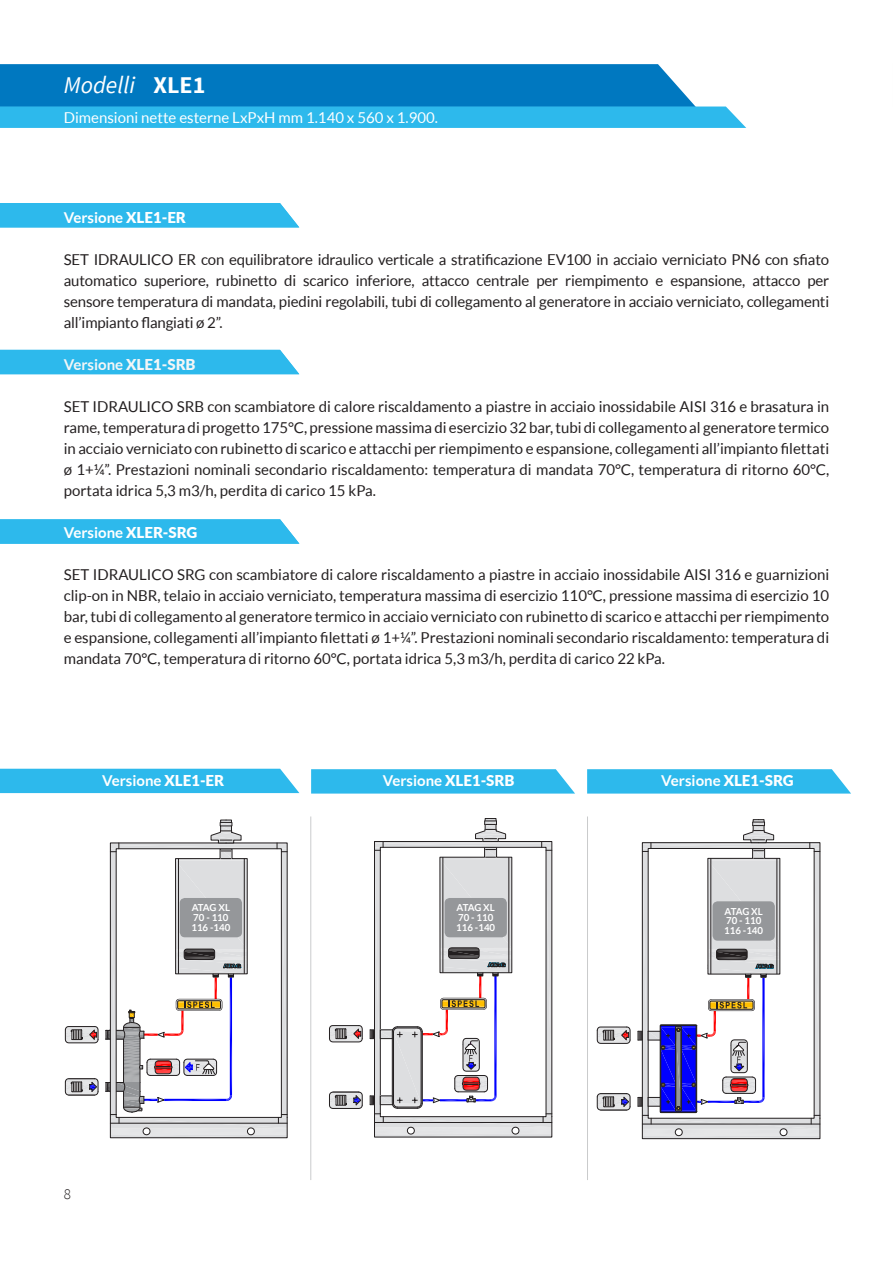
<style>
.page{position:relative;width:893px;height:1263px;background:#fff}
.page>*{position:absolute;margin:0;border:0;box-sizing:border-box;transform-origin:0 0}
.t1{font:italic 24px "Source Sans Pro";color:#fff}
.t2{font:15px/21px "Lato";color:#231f20;text-align:justify}
.Titolo_tab{font:700 15px "Lato";color:#fff}
.t3{font:15px "Lato";color:#fff}
.Titolo_tab-2{font:700 15px "Lato";color:#f3f6f7}
.t4{font:300 15px "Source Sans Pro";color:#231f20}
.t5{font:700 9.6px "Lato";color:#fff}
.s1{font-weight:700;font-style:normal}
.s2{font-weight:900}
</style>
<div class="page">
<div style="left:0;top:769px;width:299px;height:24px;background:#2db9ec"></div>
<svg style="left:0;top:519px;width:299px;height:25px;background:#34bbec"></svg>
<div style="left:0;top:350px;width:299px;height:24px;background:#2db9ec"></div>
<div style="left:0;top:203px;width:299px;height:24px;background:#2db9ec"></div>
<svg style="left:311px;top:769px;width:264px;height:24px;background:#36bcec"></svg>
<svg style="left:587px;top:769px;width:264px;height:24px;background:#36bcec"></svg>
<hr style="left:310px;top:816px;width:1px;height:364px;background:#939598">
<hr style="left:587px;top:816px;width:1px;height:364px;background:#939598">
<svg style="left:64px;top:1026px;width:224px;height:113px"></svg>
<svg style="left:106px;top:819px;width:182px;height:319px"></svg>
<div style="left:180px;top:898px;width:62px;height:39px;background:#95979a;border-radius:5px"></div>
<svg style="left:329px;top:1092px;width:33px;height:17px"></svg>
<svg style="left:329px;top:1025px;width:33px;height:18px"></svg>
<hr style="left:791px;top:809px;width:1px;height:342px;background:#231f20">
<hr style="left:317px;top:809px;width:1px;height:342px;background:#231f20">
<svg style="left:370px;top:818px;width:183px;height:319px"></svg>
<div style="left:445px;top:898px;width:62px;height:39px;background:#95979a;border-radius:5px"></div>
<svg style="left:597px;top:1093px;width:33px;height:18px"></svg>
<svg style="left:597px;top:1027px;width:33px;height:17px"></svg>
<hr style="left:892px;top:814px;width:1px;height:331px;background:#231f20">
<hr style="left:591px;top:814px;width:1px;height:331px;background:#231f20">
<svg style="left:638px;top:819px;width:183px;height:320px"></svg>
<svg style="left:0;top:64px;width:746px;height:64px;background:#2096d2"></svg>
<div style="left:712px;top:901px;width:63px;height:40px;background:#95979a;border-radius:5px"></div>
<p class="t1" style="left:64px;top:70px;width:143px">Modelli <span class="s1">XLE1</span></p>
<p class="t3" style="left:64px;top:110px;width:376px">Dimensioni nette esterne LxPxH mm 1.140 x 560 x 1.900.</p>
<p class="Titolo_tab" style="left:64px;top:208px;width:124px">Versione <span class="s2">XLE1-ER</span></p>
<p class="t2" style="left:64px;top:249px;width:767px">SET IDRAULICO ER con equilibratore idraulico verticale a stratificazione EV100 in acciaio verniciato PN6 con sfiato automatico superiore, rubinetto di scarico inferiore, attacco centrale per riempimento e espansione, attacco per sensore temperatura di mandata, piedini regolabili, tubi di collegamento al generatore in acciaio verniciato, collegamenti all’impianto flangiati ø 2”.</p>
<p class="Titolo_tab-2" style="left:64px;top:355px;width:133px">Versione <span class="s2">XLE1-SRB</span></p>
<p class="t2" style="left:64px;top:396px;width:767px">SET IDRAULICO SRB con scambiatore di calore riscaldamento a piastre in acciaio inossidabile AISI 316 e brasatura in rame, temperatura di progetto 175°C, pressione massima di esercizio 32 bar, tubi di collegamento al generatore termico in acciaio verniciato con rubinetto di scarico e attacchi per riempimento e espansione, collegamenti all’impianto filettati ø 1+¼”. Prestazioni nominali secondario riscaldamento: temperatura di mandata 70°C, temperatura di ritorno 60°C, portata idrica 5,3 m3/h, perdita di carico 15 kPa.</p>
<p class="Titolo_tab" style="left:64px;top:523px;width:135px">Versione <span class="s2">XLER-SRG</span></p>
<p class="t2" style="left:64px;top:564px;width:767px">SET IDRAULICO SRG con scambiatore di calore riscaldamento a piastre in acciaio inossidabile AISI 316 e guarnizioni clip-on in NBR, telaio in acciaio verniciato, temperatura massima di esercizio 110°C, pressione massima di esercizio 10 bar, tubi di collegamento al generatore termico in acciaio verniciato con rubinetto di scarico e attacchi per riempimento e espansione, collegamenti all’impianto filettati ø 1+¼”. Prestazioni nominali secondario riscaldamento: temperatura di mandata 70°C, temperatura di ritorno 60°C, portata idrica 5,3 m3/h, perdita di carico 22 kPa.</p>
<p class="Titolo_tab" style="left:102px;top:772px;width:124px">Versione <span class="s2">XLE1-ER</span></p>
<p class="Titolo_tab" style="left:383px;top:772px;width:133px">Versione <span class="s2">XLE1-SRB</span></p>
<p class="Titolo_tab" style="left:661px;top:772px;width:134px">Versione <span class="s2">XLE1-SRG</span></p>
<p class="t4" style="left:64px;top:1185px;width:9px">8</p>
<p class="t5" style="left:192px;top:902px;width:40px">ATAG XL</p>
<p class="t5" style="left:193px;top:912px;width:37px">70 - 110</p>
<p class="t5" style="left:191px;top:922px;width:40px">116 -140</p>
<p class="t5" style="left:457px;top:902px;width:40px">ATAG XL</p>
<p class="t5" style="left:458px;top:912px;width:37px">70 - 110</p>
<p class="t5" style="left:456px;top:922px;width:40px">116 -140</p>
<p class="t5" style="left:725px;top:906px;width:40px">ATAG XL</p>
<p class="t5" style="left:726px;top:915px;width:37px">70 - 110</p>
<p class="t5" style="left:724px;top:925px;width:40px">116 -140</p>
</div>
